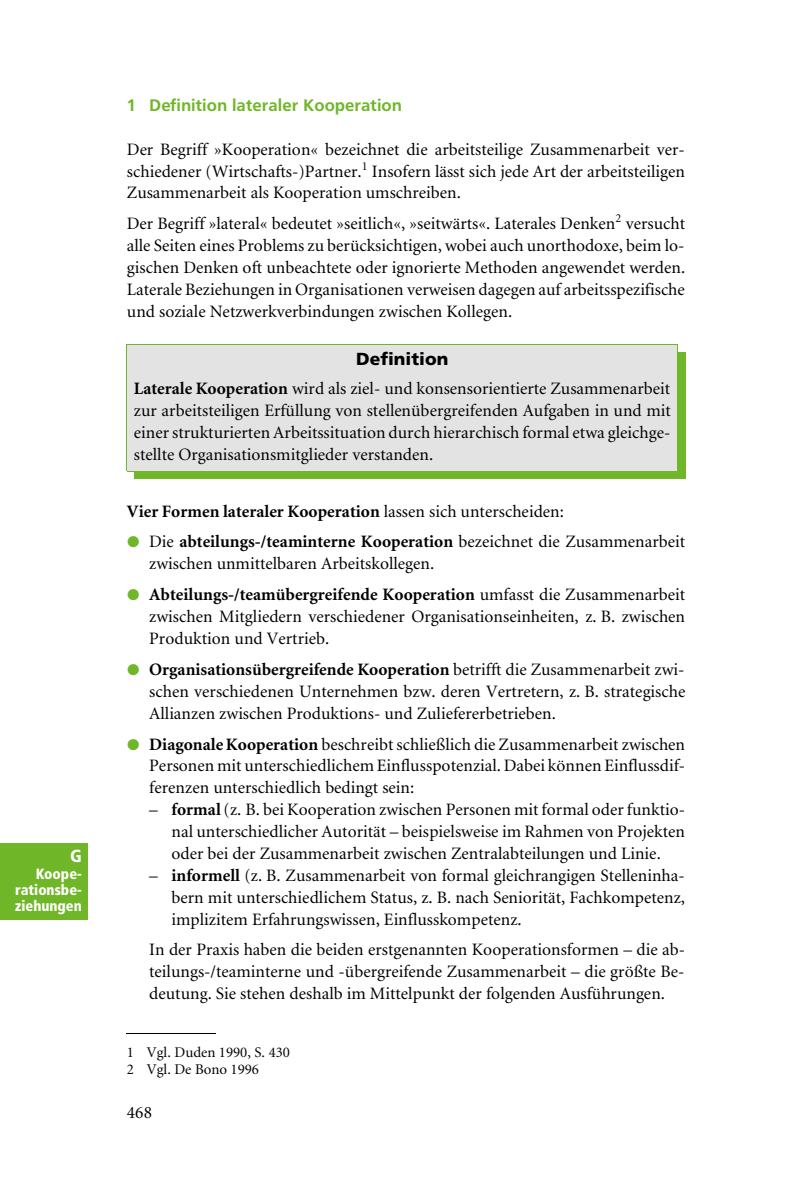
<style>
.page{position:relative;width:794px;height:1191px;background:#fff}
.page>*{position:absolute;margin:0;border:0;box-sizing:border-box;transform-origin:0 0}
.t1{font:17.5px/21.9px "Minion";color:#000;text-align:justify}
.t2{font:700 17.5px/30.8px "Minion";color:#000}
.t3{font:700 17.5px "Frutiger";color:#6fb628}
.t4{font:900 17.5px "Frutiger";color:#000}
.t5{font:900 condensed 17.5px "Frutiger";color:#fff}
.t6{font:14.88px/17.5px "Minion";letter-spacing:.005em;color:#000}
.t7{font:900 condensed 14.88px/15.8px "Frutiger";color:#fff;text-align:justify}
.s1{font-weight:700}
.s2{font-weight:400}
</style>
<div class="page">
<div style="left:0;top:843px;width:87px;height:76px;background:#6fb628"></div>
<hr style="left:127px;top:1033px;width:89px;height:1px;background:#000">
<div style="left:127px;top:345px;width:551px;height:126px;background:#e3e3e3"></div>
<div style="left:678px;top:352px;width:7px;height:119px;background:#6fb628"></div>
<div style="left:134px;top:471px;width:551px;height:7px;background:#6fb628"></div>
<hr style="left:127px;top:345px;width:1px;height:126px;background:#6fb628">
<hr style="left:677px;top:345px;width:1px;height:134px;background:#6fb628">
<hr style="left:685px;top:352px;width:1px;height:126px;background:#6fb628">
<hr style="left:127px;top:344px;width:551px;height:1px;background:#6fb628">
<hr style="left:127px;top:471px;width:558px;height:1px;background:#6fb628">
<hr style="left:134px;top:478px;width:551px;height:1px;background:#6fb628">
<p class="t5" style="left:70px;top:845px;width:13px">G</p>
<p class="t7" style="left:15px;top:866px;width:68px;text-indent:20px">Koope&shy;rationsbe&shy;ziehungen</p>
<p class="t3" style="left:127px;top:95px;width:277px">1 Definition lateraler Kooperation</p>
<p class="t1" style="left:127px;top:139px;width:559px">Der Begriff »Kooperation« bezeichnet die arbeitsteilige Zusammenarbeit ver&shy;schiedener (Wirtschafts-)Partner.<sup>1</sup> Insofern lässt sich jede Art der arbeitsteiligen Zusammenarbeit als Kooperation umschreiben.</p>
<p class="t1" style="left:127px;top:214px;width:560px">Der Begriff »lateral« bedeutet »seitlich«, »seitwärts«. Laterales Denken<sup>2</sup> versucht alle Seiten eines Problems zu berücksichtigen, wobei auch unorthodoxe, beim lo&shy;gischen Denken oft unbeachtete oder ignorierte Methoden angewendet werden.<br>Laterale Beziehungen in Organisationen verweisen dagegen auf arbeitsspezifische und soziale Netzwerkverbindungen zwischen Kollegen.</p>
<p class="t4" style="left:356px;top:349px;width:94px">Definition</p>
<p class="t1" style="left:134px;top:378px;width:538px"><span class="s1">Laterale Kooperation</span> wird als ziel- und konsensorientierte Zusammenarbeit zur arbeitsteiligen Erfüllung von stellenübergreifenden Aufgaben in und mit einer strukturierten Arbeitssituation durch hierarchisch formal etwa gleichge&shy;stellte Organisationsmitglieder verstanden.</p>
<p class="t2" style="left:149px;top:496px;width:537px;text-indent:-22px">Vier Formen lateraler Kooperation <span class="s2">lassen sich unterscheiden:<br>Die</span> abteilungs-/teaminterne Kooperation <span class="s2">bezeichnet die Zusammenarbeit</span></p>
<p class="t1" style="left:149px;top:549px;width:537px;line-height:30.8px">zwischen unmittelbaren Arbeitskollegen.<br><span class="s1">Abteilungs-/teamübergreifende Kooperation</span> umfasst die Zusammenarbeit</p>
<p class="t1" style="left:149px;top:606px;width:537px">zwischen Mitgliedern verschiedener Organisationseinheiten, z. B. zwischen<br>Produktion und Vertrieb.</p>
<p class="t1" style="left:149px;top:659px;width:537px"><span class="s1">Organisationsübergreifende Kooperation</span> betrifft die Zusammenarbeit zwi&shy;schen verschiedenen Unternehmen bzw. deren Vertretern, z. B. strategische Allianzen zwischen Produktions- und Zuliefererbetrieben.</p>
<p class="t1" style="left:149px;top:733px;width:537px"><span class="s1">Diagonale Kooperation</span> beschreibt schließlich die Zusammenarbeit zwischen Personen mit unterschiedlichem Einflusspotenzial. Dabei können Einflussdif&shy;ferenzen unterschiedlich bedingt sein:</p>
<p class="t1" style="left:171px;top:799px;width:515px;text-indent:-22px">– <span class="s1">formal</span> (z. B. bei Kooperation zwischen Personen mit formal oder funktio&shy;nal unterschiedlicher Autorität – beispielsweise im Rahmen von Projekten oder bei der Zusammenarbeit zwischen Zentralabteilungen und Linie.</p>
<p class="t1" style="left:171px;top:865px;width:515px;text-indent:-22px">– <span class="s1">informell</span> (z. B. Zusammenarbeit von formal gleichrangigen Stelleninha&shy;bern mit unterschiedlichem Status, z. B. nach Seniorität, Fachkompetenz, implizitem Erfahrungswissen, Einflusskompetenz.</p>
<p class="t1" style="left:149px;top:939px;width:537px">In der Praxis haben die beiden erstgenannten Kooperationsformen – die ab&shy;teilungs-/teaminterne und -übergreifende Zusammenarbeit – die größte Be&shy;deutung. Sie stehen deshalb im Mittelpunkt der folgenden Ausführungen.</p>
<p class="t6" style="left:127px;top:1044px;width:165px">1 Vgl. Duden 1990, S. 430<br>2 Vgl. De Bono 1996</p>
<p class="t1" style="left:127px;top:1101px;width:27px">468</p>
</div>
